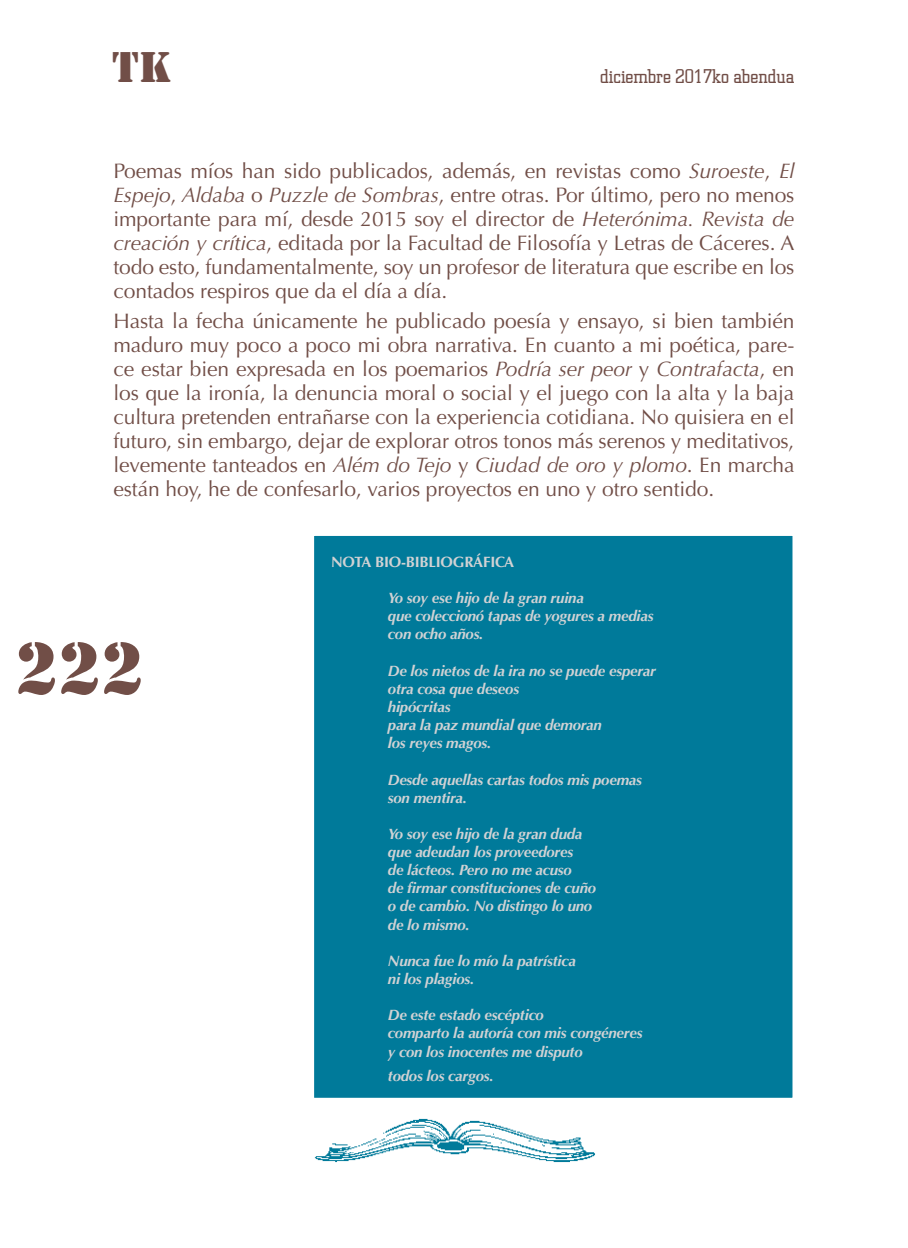
<style>
.page{position:relative;width:908px;height:1248px;background:#fff}
.page>*{position:absolute;margin:0;border:0;box-sizing:border-box;transform-origin:0 0}
.t1{font:68px "Stencil Std";color:#714e47}
.t2{font:40px "Stencil Std";color:#714e47}
.t3{font:21px/24px "Optima";letter-spacing:-.005em;color:#714e47;text-align:justify}
.t4{font:300 20px "Square Slabserif 711 BT";color:#714e47}
.t5{font:italic 700 15px/18.2px "Optima";letter-spacing:-.015em;color:#d1d2d4}
.t6{font:700 15px "Optima";letter-spacing:-.015em;color:#d1d2d4}
.s1{font-style:italic}
</style>
<div class="page">
<img style="left:314px;top:1118px;width:281px;height:44px">
<div style="left:313px;top:535px;width:480px;height:563px;background:#007a9a"></div>
<div style="left:312px;top:534px;width:482px;height:565px;border:2px solid #fff"></div>
<h2 class="t2" style="left:112px;top:42px;width:61px">TK</h2>
<p class="t4" style="left:600px;top:64px;width:196px">diciembre 2017ko abendua</p>
<p class="t3" style="left:113px;top:159px;width:682px">Poemas míos han sido publicados, además, en revistas como <span class="s1">Suroeste</span>, <span class="s1">El Espejo</span>, <span class="s1">Aldaba</span> o <span class="s1">Puzzle de Sombras</span>, entre otras. Por último, pero no menos importante para mí, desde 2015 soy el director de <span class="s1">Heterónima. Revista de creación y crítica</span>, editada por la Facultad de Filosofía y Letras de Cáceres. A todo esto, fundamentalmente, soy un profesor de literatura que escribe en los contados respiros que da el día a día.</p>
<p class="t3" style="left:113px;top:309px;width:682px">Hasta la fecha únicamente he publicado poesía y ensayo, si bien también maduro muy poco a poco mi obra narrativa. En cuanto a mi poética, pare&shy;ce estar bien expresada en los poemarios <span class="s1">Podría ser peor</span> y <span class="s1">Contrafacta</span>, en los que la ironía, la denuncia moral o social y el juego con la alta y la baja cultura pretenden entrañarse con la experiencia cotidiana. No quisiera en el futuro, sin embargo, dejar de explorar otros tonos más serenos y meditativos, levemente tanteados en <span class="s1">Além do Tejo</span> y <span class="s1">Ciudad de oro y plomo</span>. En marcha están hoy, he de confesarlo, varios proyectos en uno y otro sentido.</p>
<h1 class="t1" style="left:15px;top:624px;width:130px">222</h1>
<p class="t6" style="left:331px;top:553px;width:184px">NOTA BIO-BIBLIOGRÁFICA</p>
<p class="t5" style="left:388px;top:589px;width:267px">Yo soy ese hijo de la gran ruina<br>que coleccionó tapas de yogures a medias con ocho años.</p>
<p class="t5" style="left:388px;top:661px;width:269px">De los nietos de la ira no se puede esperar otra cosa que deseos<br>hipócritas<br>para la paz mundial que demoran<br>los reyes magos.</p>
<p class="t5" style="left:388px;top:770px;width:255px">Desde aquellas cartas todos mis poemas son mentira.</p>
<p class="t5" style="left:388px;top:824px;width:210px">Yo soy ese hijo de la gran duda que adeudan los proveedores<br>de lácteos. Pero no me acuso<br>de firmar constituciones de cuño o de cambio. No distingo lo uno de lo mismo.</p>
<p class="t5" style="left:388px;top:951px;width:189px">Nunca fue lo mío la patrística ni los plagios.</p>
<p class="t5" style="left:388px;top:1006px;width:256px">De este estado escéptico<br>comparto la autoría con mis congéneres y con los inocentes me disputo</p>
<p class="t5" style="left:388px;top:1066px;width:107px">todos los cargos.</p>
</div>
